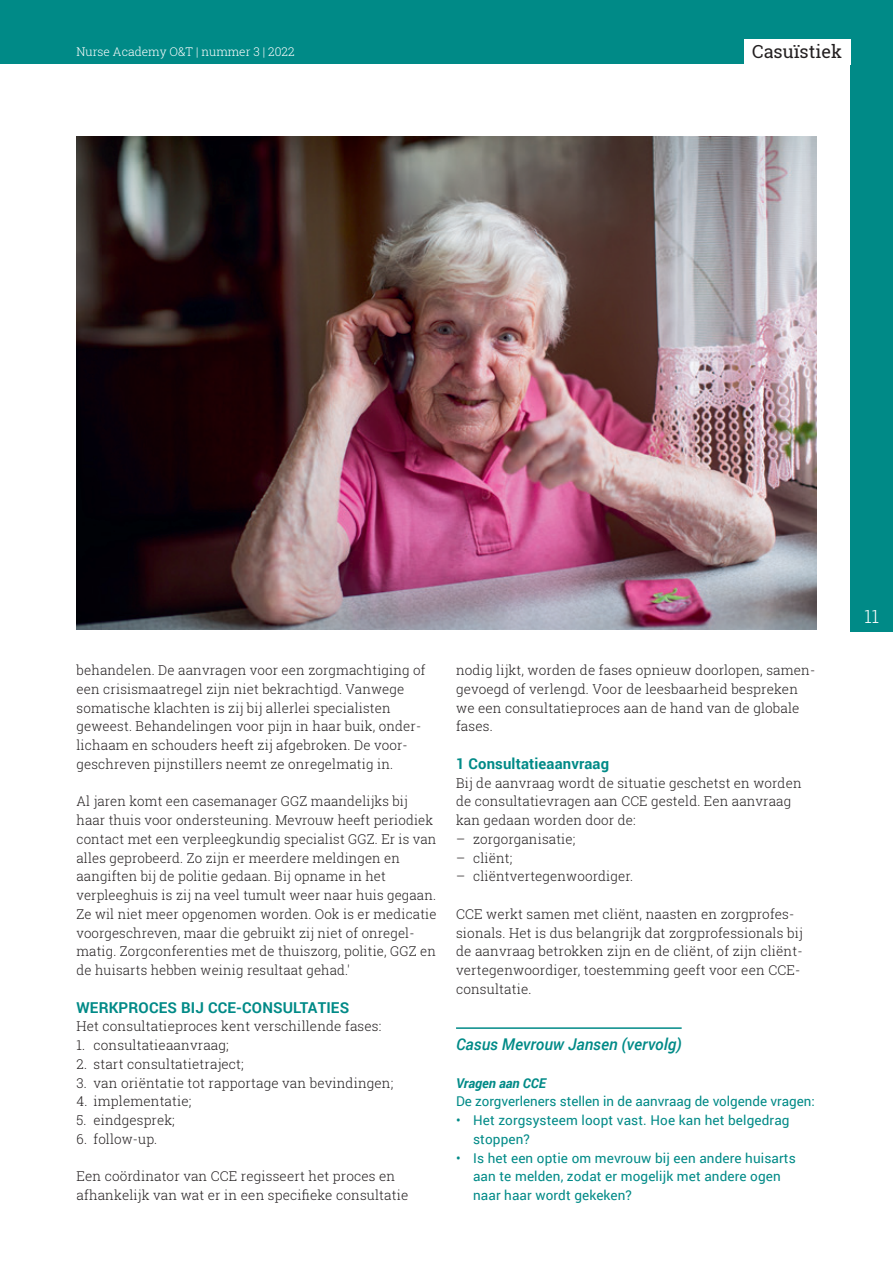
<style>
.page{position:relative;width:893px;height:1263px;background:#fff}
.page>*{position:absolute;margin:0;border:0;box-sizing:border-box;transform-origin:0 0}
.t1{font:18px "Roboto Slab";color:#231f20}
.t2{font:300 18px "Roboto Slab";color:#fff}
.t3{font:italic 500 16.2px "Roboto";color:#008a87}
.t4{font:700 15px "Roboto";letter-spacing:.01em;color:#008a87}
.t5{font:300 13.5px/18.8px "Roboto Slab";letter-spacing:.01em;color:#231f20}
.t6{font:13.5px/18.8px "Roboto";letter-spacing:.01em;color:#008a87}
.t7{font:italic 700 13.5px "Roboto";color:#008a87}
.t8{font:300 12px "Roboto Slab";color:#fff}
</style>
<div class="page">
<div style="left:0;top:0;width:893px;height:64px;background:#008a87"></div>
<div style="left:850px;top:0;width:43px;height:631px;background:#008a87"></div>
<div style="left:744px;top:39px;width:106px;height:26px;background:#fff"></div>
<hr style="left:456px;top:1027px;width:226px;height:2px;background:#008a87">
<img style="left:77px;top:137px;width:739px;height:493px">
<p class="t8" style="left:77px;top:43px;width:220px">Nurse Academy O&amp;T | nummer 3 | 2022</p>
<h1 class="t1" style="left:752px;top:39px;width:91px">Casuïstiek</h1>
<p class="t5" style="left:77px;top:660px;width:351px">behandelen. De aanvragen voor een zorgmachtiging of een crisismaatregel zijn niet bekrachtigd. Vanwege somatische klachten is zij bij allerlei specialisten geweest. Behandelingen voor pijn in haar buik, onder&shy;lichaam en schouders heeft zij afgebroken. De voor&shy;geschreven pijnstillers neemt ze onregelmatig in.</p>
<p class="t5" style="left:77px;top:792px;width:362px">Al jaren komt een casemanager GGZ maandelijks bij haar thuis voor ondersteuning. Mevrouw heeft periodiek contact met een verpleegkundig specialist GGZ. Er is van alles geprobeerd. Zo zijn er meerdere meldingen en aangiften bij de politie gedaan. Bij opname in het verpleeghuis is zij na veel tumult weer naar huis gegaan.<br>Ze wil niet meer opgenomen worden. Ook is er medicatie voorgeschreven, maar die gebruikt zij niet of onregel&shy;matig. Zorgconferenties met de thuiszorg, politie, GGZ en de huisarts hebben weinig resultaat gehad.'</p>
<p class="t4" style="left:77px;top:997px;width:274px">WERKPROCES BIJ CCE-CONSULTATIES</p>
<p class="t5" style="left:77px;top:1017px;width:306px">Het consultatieproces kent verschillende fases:</p>
<p class="t5" style="left:77px;top:1035px;width:154px">1. consultatieaanvraag;</p>
<p class="t5" style="left:77px;top:1054px;width:169px">2. start consultatietraject;</p>
<p class="t5" style="left:77px;top:1073px;width:318px">3. van oriëntatie tot rapportage van bevindingen;</p>
<p class="t5" style="left:77px;top:1092px;width:116px">4. implementatie;</p>
<p class="t5" style="left:77px;top:1110px;width:100px">5. eindgesprek;</p>
<p class="t5" style="left:77px;top:1129px;width:82px">6. follow-up.</p>
<p class="t5" style="left:77px;top:1167px;width:333px">Een coördinator van CCE regisseert het proces en afhankelijk van wat er in een specifieke consultatie</p>
<p class="t5" style="left:456px;top:660px;width:361px">nodig lijkt, worden de fases opnieuw doorlopen, samen&shy;gevoegd of verlengd. Voor de leesbaarheid bespreken we een consultatieproces aan de hand van de globale fases.</p>
<p class="t4" style="left:456px;top:753px;width:155px">1 Consultatieaanvraag</p>
<p class="t5" style="left:456px;top:773px;width:347px">Bij de aanvraag wordt de situatie geschetst en worden de consultatievragen aan CCE gesteld. Een aanvraag kan gedaan worden door de:</p>
<p class="t5" style="left:456px;top:829px;width:121px">– zorgorganisatie;</p>
<p class="t5" style="left:456px;top:848px;width:58px">– cliënt;</p>
<p class="t5" style="left:456px;top:867px;width:179px">– cliëntvertegenwoordiger.</p>
<p class="t5" style="left:456px;top:904px;width:348px">CCE werkt samen met cliënt, naasten en zorgprofes&shy;sionals. Het is dus belangrijk dat zorgprofessionals bij de aanvraag betrokken zijn en de cliënt, of zijn cliënt&shy;vertegenwoordiger, toestemming geeft voor een CCE&shy;consultatie.</p>
<p class="t3" style="left:456px;top:1033px;width:227px">Casus Mevrouw Jansen (vervolg)</p>
<p class="t7" style="left:456px;top:1073px;width:92px">Vragen aan CCE</p>
<p class="t6" style="left:456px;top:1092px;width:360px">De zorgverleners stellen in de aanvraag de volgende vragen:</p>
<p class="t6" style="left:473px;top:1110px;width:318px;text-indent:-17px">• Het zorgsysteem loopt vast. Hoe kan het belgedrag stoppen?</p>
<p class="t6" style="left:473px;top:1148px;width:324px;text-indent:-17px">• Is het een optie om mevrouw bij een andere huisarts aan te melden, zodat er mogelijk met andere ogen naar haar wordt gekeken?</p>
<h1 class="t2" style="left:864px;top:604px;width:16px">11</h1>
</div>
